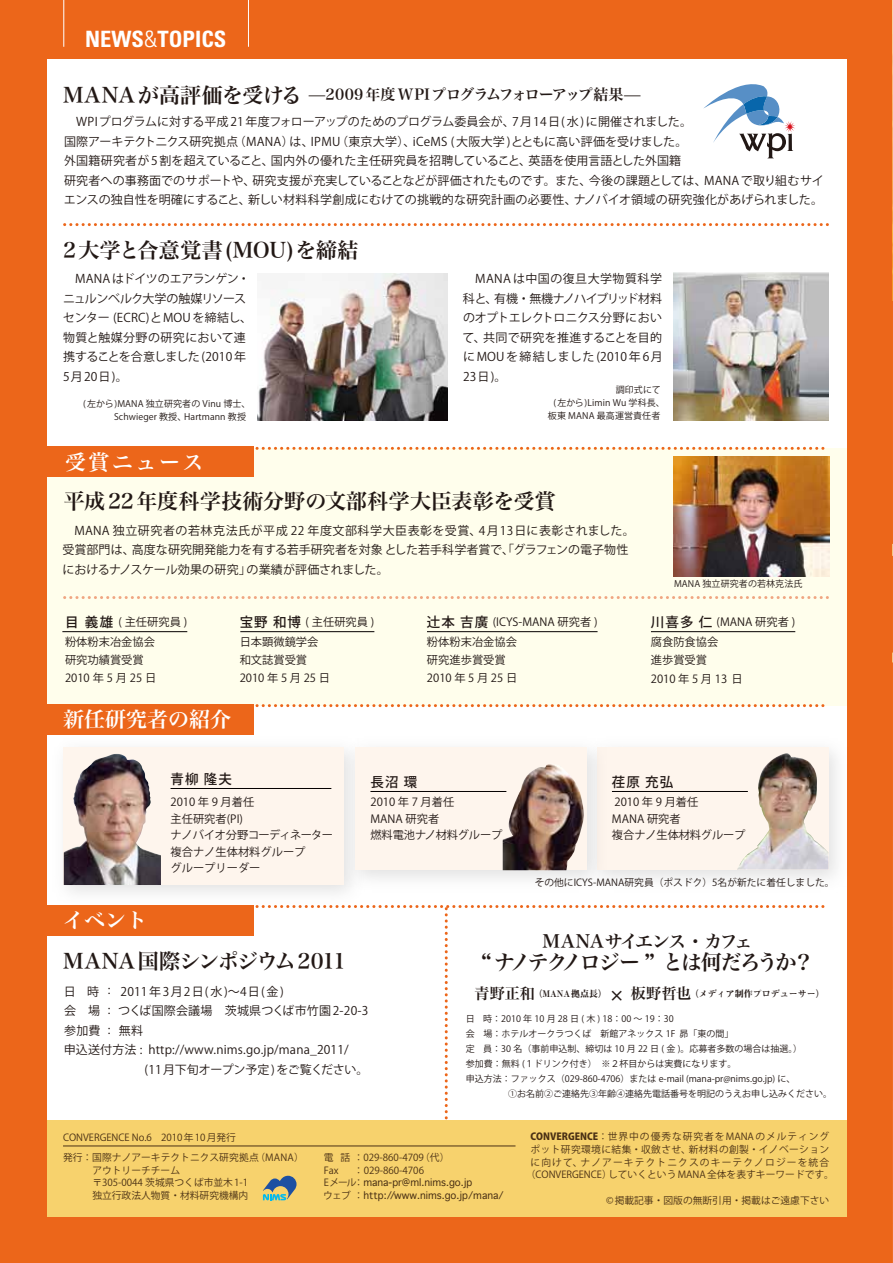
<style>
.page{position:relative;width:893px;height:1263px;background:#ec661a}
.page>*{position:absolute;margin:0;border:0;box-sizing:border-box;transform-origin:0 0}
.t1{font:700 condensed 22.5px "Univers LT";color:#fff}
.t2{font:21px "Hira Min Pro W6";letter-spacing:-.015em;color:#221815}
.t3{font:21px "Hira Min Pro W6";color:#fff}
.t4{font:21px "Hira Min Pro W6";letter-spacing:-.115em;color:#221815}
.t5{font:21px "Hira Min Pro W6";letter-spacing:.015em;color:#221815}
.t6{font:21px "Hira Min Pro W6";letter-spacing:-.045em;color:#221815}
.t7{font:18px "Hira Min Pro W6";letter-spacing:-.075em;color:#221815}
.t8{font:15px "Hira Min Pro W6";letter-spacing:-.01em;color:#221815}
.t9{font:500 13.5px "Koz Go Pro";letter-spacing:.08em;color:#221815}
.t10{font:12px/19.5px "Koz Go Pro";letter-spacing:.015em;color:#221815}
.t11{font:12px/19.5px "Koz Go Pro";letter-spacing:.1em;color:#221815}
.t12{font:12px "Koz Go Pro";letter-spacing:-.02em;color:#221815}
.t13{font:11.25px/16.5px "Koz Go Pro";color:#221815}
.t14{font:9.75px/12.8px "Koz Go Pro";color:#4a3014}
.t15{font:9.75px/12.8px "Koz Go Pro";letter-spacing:.04em;color:#4a3014;text-align:center}
.t16{font:9.75px/12.8px "Geneva";color:#4a3014}
.t17{font:9.75px "Koz Go Pro";color:#221815}
.t18{font:9px/12.8px "Koz Go Pro";color:#221815}
.t19{font:9px "Midashi Min Pro MA31";color:#221815}
.s1{font-weight:300}
.s2{font-size:21px}
.s3{font-size:16.5px}
.s4{font-weight:500;font-size:13.5px}
.s5{font-family:"Hira Min Pro W6";font-size:15px}
.s6{font-family:"Hira Min Pro W6";font-size:23.4px}
.s7{font-family:"Koz Go Pro"}
.s8{font-weight:800}
</style>
<div class="page">
<div style="left:47px;top:60px;width:799px;height:1142px;background:#fff"></div>
<div style="left:47px;top:448px;width:799px;height:257px;background:#fffeec"></div>
<img style="left:613px;top:729px;width:234px;height:168px">
<div style="left:597px;top:747px;width:231px;height:123px;background:#fef5ed"></div>
<div style="left:47px;top:1120px;width:799px;height:96px;background:#f7d26d"></div>
<div style="left:42px;top:704px;width:212px;height:31px;background:#ec661a"></div>
<div style="left:42px;top:447px;width:212px;height:30px;background:#ec661a"></div>
<svg style="left:263px;top:1176px;width:34px;height:24px"></svg>
<img style="left:63px;top:747px;width:274px;height:161px">
<div style="left:64px;top:747px;width:280px;height:138px;background:#fef5ed"></div>
<div style="left:355px;top:747px;width:231px;height:123px;background:#fef5ed"></div>
<svg style="left:65px;top:223px;width:763px;height:3px"></svg>
<svg style="left:257px;top:704px;width:571px;height:3px"></svg>
<svg style="left:257px;top:447px;width:568px;height:3px"></svg>
<div style="left:42px;top:905px;width:212px;height:30px;background:#ec661a"></div>
<hr style="left:63px;top:1145px;width:452px;height:1px;background:#4a3014">
<hr style="left:63px;top:0;width:1px;height:47px;background:#fff">
<hr style="left:248px;top:0;width:1px;height:47px;background:#fff">
<hr style="left:370px;top:791px;width:136px;height:1px;background:#040000">
<hr style="left:612px;top:791px;width:136px;height:1px;background:#040000">
<img style="left:892px;top:0;width:1px;height:300px">
<img style="left:892px;top:1194px;width:1px;height:69px">
<svg style="left:892px;top:544px;width:1px;height:119px"></svg>
<svg style="left:892px;top:1179px;width:1px;height:14px"></svg>
<svg style="left:892px;top:1212px;width:1px;height:12px"></svg>
<svg style="left:703px;top:84px;width:92px;height:74px"></svg>
<img style="left:257px;top:273px;width:190px;height:148px">
<img style="left:674px;top:273px;width:154px;height:148px">
<img style="left:674px;top:457px;width:155px;height:119px">
<img style="left:503px;top:764px;width:81px;height:106px">
<img style="left:737px;top:753px;width:91px;height:116px">
<img style="left:64px;top:754px;width:97px;height:131px">
<hr style="left:171px;top:788px;width:160px;height:1px;background:#040000">
<hr style="left:62px;top:631px;width:125px;height:1px;background:#040000">
<hr style="left:240px;top:631px;width:134px;height:1px;background:#040000">
<hr style="left:427px;top:631px;width:171px;height:1px;background:#040000">
<hr style="left:651px;top:631px;width:144px;height:1px;background:#040000">
<svg style="left:65px;top:596px;width:763px;height:3px"></svg>
<svg style="left:257px;top:905px;width:568px;height:215px"></svg>
<p class="t1" style="left:85px;top:25px;width:143px">NEWS<span class="s1">&amp;</span>TOPICS</p>
<p class="t8" style="left:63px;top:81px;width:579px"><span class="s2">MANAが高評価を受ける</span> <span class="s3">̶</span>2009年度 WPIプログラムフォローアップ結果<span class="s3">̶</span></p>
<p class="t10" style="left:64px;top:112px;width:761px">　WPIプログラムに対する平成 21 年度フォローアップのためのプログラム委員会が、7月14日( 水 ) に開催されました。<br>国際アーキテクトニクス研究拠点（MANA）は、IPMU（東京大学）、iCeMS ( 大阪大学 )とともに高い評価を受けました。<br>外国籍研究者が 5 割を超えていること、国内外の優れた主任研究員を招聘していること、英語を使用言語とした外国籍<br>研究者への事務面でのサポートや、研究支援が充実していることなどが評価されたものです。また、今後の課題としては、MANAで取り組むサイエンスの独自性を明確にすること、新しい材料科学創成にむけての挑戦的な研究計画の必要性、ナノバイオ領域の研究強化があげられました。</p>
<p class="t5" style="left:63px;top:232px;width:297px">2大学と合意覚書(MOU)を締結</p>
<p class="t10" style="left:63px;top:269px;width:191px">　MANA はドイツのエアランゲン・ニュルンベルク大学の触媒リソースセンター (ECRC)とMOUを締結し、物質と触媒分野の研究において連携することを合意しました (2010 年<br>5月20日)。</p>
<p class="t10" style="left:463px;top:269px;width:202px;text-align:justify;text-indent:13px">MANA は中国の復旦大学物質科学科と、有機・無機ナノハイブリッド材料のオプトエレクトロニクス分野において、共同で研究を推進することを目的にMOUを締結しました(2010年6月23日)。</p>
<p class="t18" style="left:114px;top:398px;width:138px;text-indent:-31px">( 左から)MANA 独立研究者の Vinu 博士、<br>Schwieger 教授、Hartmann 教授</p>
<p class="t3" style="left:65px;top:443px;width:140px">受賞ニュース</p>
<p class="t18" style="left:616px;top:384px;width:46px">調印式にて</p>
<p class="t18" style="left:553px;top:397px;width:113px">( 左から)Limin Wu 学科長、</p>
<p class="t18" style="left:548px;top:410px;width:114px">板東 MANA 最高運営責任者</p>
<p class="t2" style="left:64px;top:482px;width:494px">平成22年度科学技術分野の文部科学大臣表彰を受賞</p>
<p class="t10" style="left:62px;top:521px;width:574px">　MANA 独立研究者の若林克法氏が平成 22 年度文部科学大臣表彰を受賞、4月13日に表彰されました。受賞部門は、高度な研究開発能力を有する若手研究者を対象 とした若手科学者賞で、「グラフェンの電子物性におけるナノスケール効果の研究」の業績が評価されました。</p>
<p class="t13" style="left:65px;top:612px;width:124px;line-height:20px"><span class="s4">目義雄</span> ( 主任研究員 )粉体粉末冶金協会</p>
<p class="t13" style="left:65px;top:651px;width:93px;line-height:18px">研究功績賞受賞<br>2010年5月25日</p>
<p class="t13" style="left:240px;top:612px;width:136px;line-height:20px"><span class="s4">宝野 和博</span> ( 主任研究員 )日本顕微鏡学会</p>
<p class="t13" style="left:240px;top:651px;width:92px;line-height:18px">和文誌賞受賞<br>2010 年 5 月 25 日</p>
<p class="t3" style="left:63px;top:701px;width:170px">新任研究者の紹介</p>
<p class="t13" style="left:427px;top:612px;width:172px;line-height:20px"><span class="s4">辻本 吉廣</span> (ICYS-MANA 研究者 )粉体粉末冶金協会</p>
<p class="t13" style="left:427px;top:651px;width:92px;line-height:18px">研究進歩賞受賞<br>2010 年 5 月 25 日</p>
<p class="t18" style="left:674px;top:578px;width:130px">MANA 独立研究者の若林克法氏</p>
<p class="t13" style="left:651px;top:612px;width:146px;line-height:20px"><span class="s4">川喜多 仁</span> (MANA 研究者 )腐食防食協会</p>
<p class="t13" style="left:651px;top:650px;width:93px;line-height:19.2px">進歩賞受賞<br>2010 年 5 月 13 日</p>
<p class="t3" style="left:63px;top:902px;width:85px">イベント</p>
<p class="t9" style="left:171px;top:771px;width:63px">青柳 隆夫</p>
<p class="t13" style="left:171px;top:794px;width:164px">2010 年 9 月着任<br>主任研究者(PI)<br>ナノバイオ分野コーディネーター複合ナノ生体材料グループ<br>グループリーダー</p>
<p class="t9" style="left:370px;top:774px;width:48px">長沼 環</p>
<p class="t13" style="left:370px;top:794px;width:133px">2010 年 7 月着任<br>MANA 研究者<br>燃料電池ナノ材料グループ</p>
<p class="t9" style="left:612px;top:774px;width:63px">荏原 充弘</p>
<p class="t13" style="left:612px;top:794px;width:135px">2010 年 9 月着任<br>MANA 研究者<br>複合ナノ生体材料グループ</p>
<p class="t17" style="left:535px;top:876px;width:301px">その他にICYS-MANA研究員（ポスドク）5名が新たに着任しました。</p>
<p class="t6" style="left:63px;top:942px;width:284px">MANA 国際シンポジウム2011</p>
<p class="t11" style="left:64px;top:982px;width:222px">日 時 　 2011年3月2日(水)～4日(金)会 場</p>
<p class="t10" style="left:108px;top:980px;width:4px;line-height:20.2px;text-align:justify">: : :</p>
<p class="t10" style="left:118px;top:1001px;width:252px">つくば国際会議場　茨城県つくば市竹園 2-20-3</p>
<p class="t10" style="left:64px;top:1021px;width:80px">参加費　 無料</p>
<p class="t10" style="left:64px;top:1040px;width:286px">申込送付方法 : http://www.nims.go.jp/mana_2011/</p>
<p class="t12" style="left:145px;top:1061px;width:226px">(11月下旬オープン予定 ) をご覧ください。</p>
<p class="t7" style="left:543px;top:925px;width:211px">MANAサイエンス・カフェ</p>
<p class="t4" style="left:481px;top:944px;width:335px">“ ナノテクノロジー ” とは何だろうか？</p>
<p class="t19" style="left:475px;top:987px;width:352px"><span class="s5">青野正和</span>（MANA拠点長） <span class="s6">×</span> <span class="s5">板野哲也</span>（メディア制作プロデューサー）</p>
<p class="t18" style="left:466px;top:1013px;width:209px">日 時：2010 年 10 月 28 日 ( 木 ) 18：00 ～ 19：30</p>
<p class="t18" style="left:466px;top:1028px;width:269px">会 場：ホテルオークラつくば　新館アネックス 1F 昴「東の間」</p>
<p class="t18" style="left:466px;top:1043px;width:338px">定 員：30 名（事前申込制、締切は 10 月 22 日 ( 金 )。応募者多数の場合は抽選。）</p>
<p class="t18" style="left:466px;top:1058px;width:272px">参加費：無料 (１ドリンク付き）　※２杯目からは実費になります。</p>
<p class="t18" style="left:466px;top:1073px;width:331px">申込方法：ファックス（029-860-4706）または e-mail (mana-pr@nims.go.jp) に、</p>
<p class="t18" style="left:472px;top:1088px;width:361px">　　　　①お名前②ご連絡先③年齢④連絡先電話番号を明記のうえお申し込みください。</p>
<p class="t14" style="left:63px;top:1127px;width:242px;line-height:20px">CONVERGENCE No.6 2010 年 10 月発行<br>発行：国際ナノアーキテクトニクス研究拠点（MANA）</p>
<p class="t14" style="left:63px;top:1164px;width:187px">　　 アウトリーチチーム<br>　　 〒305-0044 茨城県つくば市並木 1-1　　 独立行政法人物質・材料研究機構内</p>
<p class="t14" style="left:324px;top:1151px;width:132px">電 話 ：029-860-4709（代）　<br>Fax</p>
<p class="t16" style="left:323px;top:1163px;width:182px;text-indent:31px"><span class="s7">：029-860-4706<br>Eメール：</span>mana-pr@ml.nims.go.jp<br><span class="s7">ウ ェ ブ：</span>http://www.nims.go.jp/mana/</p>
<p class="t15" style="left:526px;top:1130px;width:310px"><span class="s8">CONVERGENCE</span>：世界中の優秀な研究者をMANAのメルティングポット研究環境に結集・収斂させ、新材料の創製・イノベーションに向けて、ナノアーキテクトニクスのキーテクノロジーを統合（CONVERGENCE）していくという MANA 全体を表すキーワードです。</p>
<p class="t14" style="left:606px;top:1194px;width:225px">© 掲載記事・図版の無断引用・掲載はご遠慮下さい</p>
</div>
